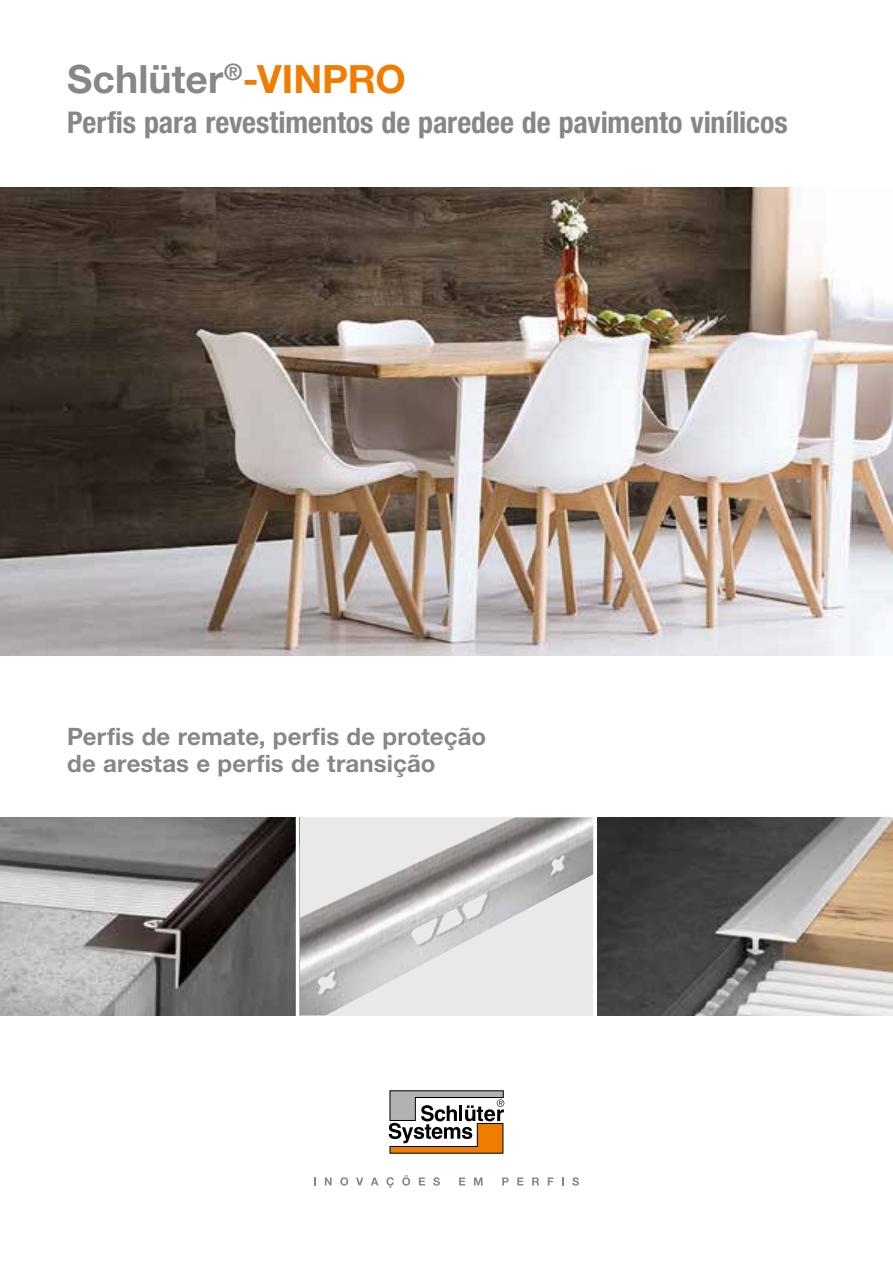
<style>
.page{position:relative;width:893px;height:1263px;background:#fff}
.page>*{position:absolute;margin:0;border:0;box-sizing:border-box;transform-origin:0 0}
.Titel_1{font:700 39px "Helvetica Neue LT Pro";letter-spacing:.005em;color:#878787}
.Titel_2{font:700 condensed 30px "Helvetica Neue LT Pro";color:#878787}
.Titel_3{font:700 24px "Helvetica Neue LT Pro";letter-spacing:.005em;color:#878787}
.s1{color:#ef7d00}
</style>
<div class="page">
<img style="left:0;top:817px;width:593px;height:198px">
<svg style="left:296px;top:817px;width:4px;height:199px"></svg>
<img style="left:0;top:187px;width:893px;height:468px">
<img style="left:597px;top:817px;width:296px;height:198px">
<svg style="left:389px;top:1090px;width:115px;height:64px"></svg>
<svg style="left:314px;top:1177px;width:2px;height:8px"></svg>
<svg style="left:325px;top:1177px;width:7px;height:8px"></svg>
<svg style="left:340px;top:1177px;width:8px;height:9px"></svg>
<svg style="left:356px;top:1177px;width:7px;height:8px"></svg>
<svg style="left:371px;top:1177px;width:7px;height:8px"></svg>
<svg style="left:386px;top:1177px;width:8px;height:11px"></svg>
<svg style="left:402px;top:1175px;width:8px;height:11px"></svg>
<svg style="left:419px;top:1177px;width:6px;height:8px"></svg>
<svg style="left:433px;top:1177px;width:7px;height:9px"></svg>
<svg style="left:459px;top:1177px;width:6px;height:8px"></svg>
<svg style="left:474px;top:1177px;width:9px;height:8px"></svg>
<svg style="left:502px;top:1177px;width:7px;height:8px"></svg>
<svg style="left:517px;top:1177px;width:6px;height:8px"></svg>
<svg style="left:532px;top:1177px;width:7px;height:8px"></svg>
<svg style="left:548px;top:1177px;width:5px;height:8px"></svg>
<svg style="left:562px;top:1177px;width:2px;height:8px"></svg>
<svg style="left:572px;top:1177px;width:7px;height:9px"></svg>
<p class="Titel_1" style="left:67px;top:55px;width:340px">Schlüter<sup>®</sup><span class="s1">-VINPRO</span></p>
<p class="Titel_2" style="left:67px;top:104px;width:722px">Perfis para revestimentos de paredee de pavimento vinílicos</p>
<p class="Titel_3" style="left:67px;top:721px;width:420px">Perfis de remate, perfis de proteção</p>
<p class="Titel_3" style="left:67px;top:748px;width:370px">de arestas e perfis de transição</p>
</div>
